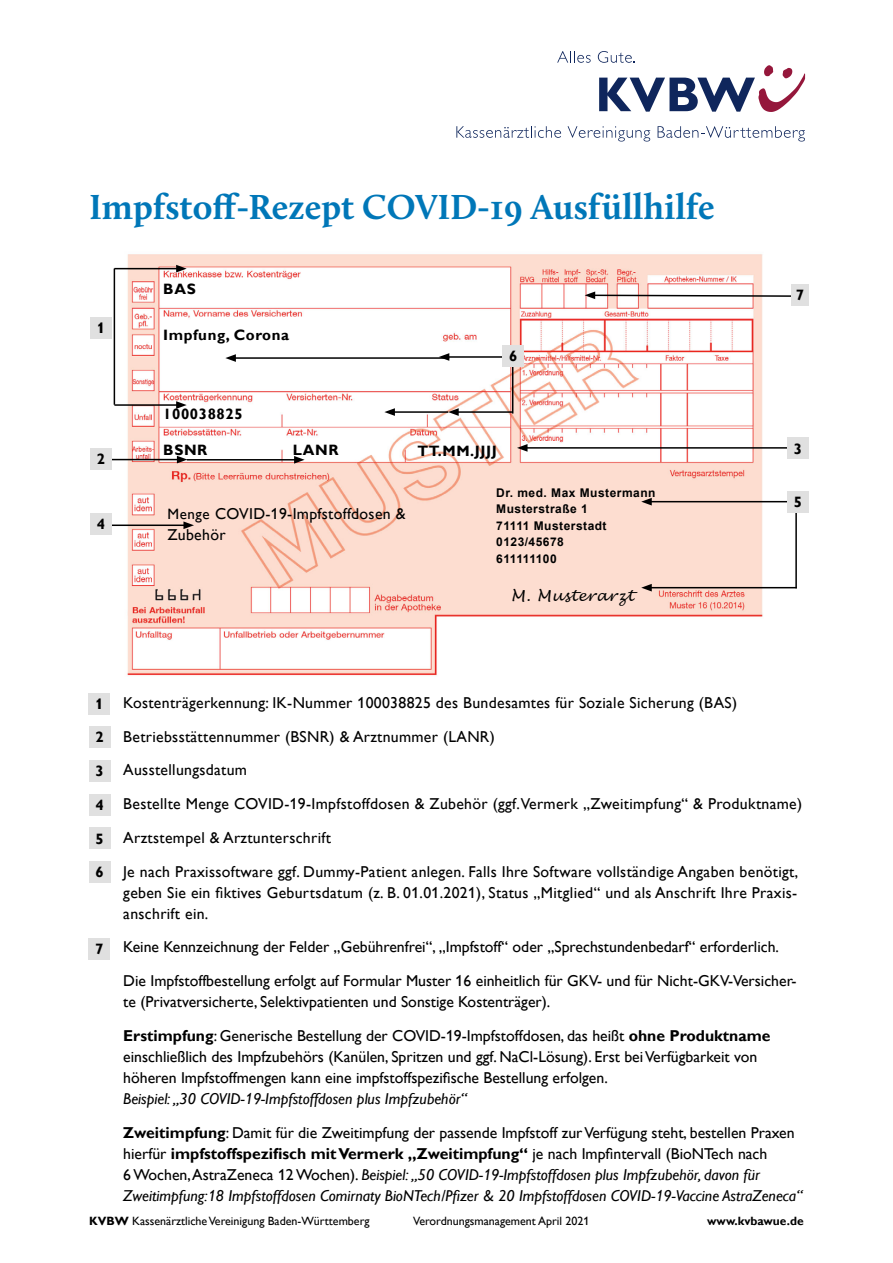
<style>
.page{position:relative;width:893px;height:1263px;background:#fff}
.page>*{position:absolute;margin:0;border:0;box-sizing:border-box;transform-origin:0 0}
.t1{font:700 36px "Calluna";color:#0077b8}
.t2{font:15.75px/33.8px "Gill Alt One";color:#000}
.t3{font:15.75px/33.8px "Gill Alt One";letter-spacing:.02em;color:#000}
.t4{font:italic 15.75px/21px "Gill Alt One";color:#000}
.t5{font:700 15px "Gill Sans";letter-spacing:.04em;color:#000}
.t6{font:700 15px "Gill Alt One";color:#000}
.t7{font:italic 15px "Lucida Handwriting";letter-spacing:.04em;color:#000}
.t8{font:12px "Gill Alt One";color:#000}
.t9{font:700 12px/16.5px "Arial";letter-spacing:.04em;color:#000}
.t10{font:700 12px "Gill Alt One";color:#000}
.s1{font-family:"Gill Sans";font-size:15px}
.s2{font-weight:700}
.s3{font-style:italic}
.s4{font-style:normal}
.s5{font-weight:700;font-style:normal}
</style>
<div class="page">
<svg style="left:557px;top:51px;width:34px;height:12px"></svg>
<svg style="left:598px;top:51px;width:207px;height:61px"></svg>
<svg style="left:456px;top:126px;width:105px;height:12px"></svg>
<svg style="left:568px;top:126px;width:82px;height:16px"></svg>
<svg style="left:658px;top:126px;width:147px;height:16px"></svg>
<hr style="left:795px;top:502px;width:2px;height:86px;background:#000">
<img style="left:124px;top:254px;width:646px;height:422px">
<div style="left:90px;top:317px;width:21px;height:21px;background:#e0e0e0"></div>
<hr style="left:114px;top:268px;width:64px;height:1px;background:#000">
<svg style="left:176px;top:265px;width:11px;height:7px"></svg>
<hr style="left:114px;top:404px;width:64px;height:2px;background:#000">
<svg style="left:176px;top:401px;width:11px;height:8px"></svg>
<hr style="left:114px;top:269px;width:1px;height:136px;background:#000">
<hr style="left:111px;top:459px;width:68px;height:1px;background:#000">
<svg style="left:177px;top:456px;width:10px;height:7px"></svg>
<div style="left:90px;top:448px;width:21px;height:22px;background:#e0e0e0"></div>
<hr style="left:111px;top:524px;width:75px;height:2px;background:#000">
<svg style="left:183px;top:521px;width:11px;height:8px"></svg>
<div style="left:90px;top:513px;width:21px;height:21px;background:#e0e0e0"></div>
<hr style="left:649px;top:501px;width:145px;height:1px;background:#000">
<svg style="left:641px;top:498px;width:11px;height:7px"></svg>
<hr style="left:649px;top:587px;width:148px;height:1px;background:#000">
<svg style="left:641px;top:584px;width:11px;height:7px"></svg>
<div style="left:787px;top:491px;width:22px;height:21px;background:#e0e0e0"></div>
<hr style="left:525px;top:447px;width:269px;height:2px;background:#000">
<svg style="left:517px;top:444px;width:10px;height:8px"></svg>
<div style="left:787px;top:438px;width:22px;height:21px;background:#e0e0e0"></div>
<div style="left:89px;top:727px;width:21px;height:21px;background:#e0e0e0"></div>
<div style="left:89px;top:760px;width:21px;height:22px;background:#e0e0e0"></div>
<div style="left:89px;top:828px;width:21px;height:21px;background:#e0e0e0"></div>
<div style="left:89px;top:861px;width:21px;height:22px;background:#e0e0e0"></div>
<div style="left:89px;top:794px;width:21px;height:21px;background:#e0e0e0"></div>
<hr style="left:447px;top:356px;width:56px;height:2px;background:#000">
<svg style="left:439px;top:353px;width:10px;height:8px"></svg>
<hr style="left:512px;top:359px;width:1px;height:55px;background:#000">
<hr style="left:456px;top:411px;width:56px;height:2px;background:#000">
<svg style="left:448px;top:408px;width:11px;height:8px"></svg>
<hr style="left:393px;top:411px;width:55px;height:2px;background:#000">
<svg style="left:384px;top:408px;width:11px;height:8px"></svg>
<div style="left:89px;top:693px;width:21px;height:21px;background:#e0e0e0"></div>
<hr style="left:234px;top:357px;width:215px;height:2px;background:#000">
<svg style="left:225px;top:354px;width:11px;height:8px"></svg>
<div style="left:503px;top:345px;width:21px;height:22px;background:#e0e0e0"></div>
<div style="left:591px;top:288px;width:11px;height:18px;background:#fff"></div>
<div style="left:547px;top:287px;width:11px;height:18px;background:#fff"></div>
<div style="left:525px;top:287px;width:11px;height:18px;background:#fff"></div>
<div style="left:570px;top:287px;width:11px;height:18px;background:#fff"></div>
<hr style="left:187px;top:459px;width:109px;height:1px;background:#000">
<svg style="left:294px;top:456px;width:11px;height:8px"></svg>
<svg style="left:585px;top:291px;width:206px;height:8px"></svg>
<div style="left:791px;top:284px;width:18px;height:21px;background:#e0e0e0"></div>
<div style="left:89px;top:938px;width:21px;height:22px;background:#e0e0e0"></div>
<h1 class="t1" style="left:89px;top:184px;width:627px">Impfstoff-Rezept COVID-19 Ausfüllhilfe</h1>
<p class="t6" style="left:97px;top:319px;width:10px">1</p>
<p class="t5" style="left:97px;top:450px;width:10px">2</p>
<p class="t5" style="left:97px;top:515px;width:10px">4</p>
<p class="t5" style="left:163px;top:280px;width:34px">BAS</p>
<p class="t5" style="left:163px;top:326px;width:127px">Impfung, Corona</p>
<p class="t6" style="left:509px;top:347px;width:10px">6</p>
<p class="t5" style="left:163px;top:404px;width:81px">100038825</p>
<p class="t6" style="left:163px;top:441px;width:46px">BSNR</p>
<p class="t5" style="left:293px;top:440px;width:47px">LANR</p>
<p class="t5" style="left:417px;top:442px;width:81px">TT.MM.JJJJ</p>
<p class="t3" style="left:167px;top:503px;width:240px;line-height:21px"><span class="s1">Menge</span> COVID-19-Impfstoffdosen &amp;<br>Zubehör</p>
<p class="t9" style="left:496px;top:484px;width:161px">Dr. med. Max Mustermann<br>Musterstraße 1<br>71111 Musterstadt<br>0123/45678<br>611111100</p>
<p class="t7" style="left:511px;top:586px;width:124px">M. Musterarzt</p>
<p class="t5" style="left:796px;top:286px;width:10px">7</p>
<p class="t5" style="left:794px;top:439px;width:10px">3</p>
<p class="t5" style="left:794px;top:493px;width:10px">5</p>
<p class="t6" style="left:95px;top:695px;width:10px">1</p>
<p class="t6" style="left:95px;top:729px;width:10px">2</p>
<p class="t6" style="left:95px;top:762px;width:10px">3</p>
<p class="t6" style="left:95px;top:796px;width:10px">4</p>
<p class="t6" style="left:95px;top:830px;width:10px">5</p>
<p class="t6" style="left:95px;top:864px;width:10px">6</p>
<p class="t6" style="left:95px;top:940px;width:10px">7</p>
<p class="t3" style="left:123px;top:685px;width:680px">Kostenträgerkennung: IK-Nummer 100038825 des Bundesamtes für Soziale Sicherung (BAS)<br>Betriebsstättennummer (BSNR) &amp; Arztnummer (LANR)<br>Ausstellungsdatum<br>Bestellte Menge COVID-19-Impfstoffdosen &amp; Zubehör (ggf. Vermerk „Zweitimpfung“ &amp; Produktname)<br>Arztstempel &amp; Arztunterschrift<br>Je nach Praxissoftware ggf. Dummy-Patient anlegen. Falls Ihre Software vollständige Angaben benötigt,</p>
<p class="t3" style="left:123px;top:882px;width:675px;line-height:21px">geben Sie ein fiktives Geburtsdatum (z. B. 01.01.2021), Status „Mitglied“ und als Anschrift Ihre Praxis&shy;anschrift ein.</p>
<p class="t2" style="left:123px;top:930px;width:675px">Keine Kennzeichnung der Felder „Gebührenfrei“, „Impfstoff“ oder „Sprechstundenbedarf“ erforderlich.<br>Die Impfstoffbestellung erfolgt auf Formular Muster 16 einheitlich für GKV- und für Nicht-GKV-Versicher-</p>
<p class="t2" style="left:123px;top:985px;width:649px">te (Privatversicherte, Selektivpatienten und Sonstige Kostenträger).<br><span class="s2">Erstimpfung</span>: Generische Bestellung der COVID-19-Impfstoffdosen, das heißt <span class="s2">ohne Produktname</span></p>
<p class="t2" style="left:123px;top:1046px;width:635px;line-height:21px">einschließlich des Impfzubehörs (Kanülen, Spritzen und ggf. NaCl-Lösung). Erst bei Verfügbarkeit von höheren Impfstoffmengen kann eine impfstoffspezifische Bestellung erfolgen.</p>
<p class="t2" style="left:123px;top:1081px;width:673px"><span class="s3">Beispiel: „30 COVID-19-Impfstoffdosen plus Impfzubehör“<br></span><span class="s2">Zweitimpfung</span>: Damit für die Zweitimpfung der passende Impfstoff zur Verfügung steht, bestellen Praxen</p>
<p class="t4" style="left:123px;top:1143px;width:681px"><span class="s4">hierfür</span> <span class="s5">impfstoffspezifisch mit Vermerk „Zweitimpfung“</span> <span class="s4">je nach Impfintervall (BioNTech nach<br>6Wochen, AstraZeneca 12 Wochen).</span> Beispiel: „50 COVID-19-Impfstoffdosen plus Impfzubehör, davon für<br>Zweitimpfung:18 Impfstoffdosen Comirnaty BioNTech/Pfizer &amp; 20 Impfstoffdosen COVID-19-Vaccine AstraZeneca“</p>
<p class="t8" style="left:89px;top:1213px;width:282px"><span class="s2">KVBW</span> Kassenärztliche Vereinigung Baden-Württemberg</p>
<p class="t8" style="left:413px;top:1213px;width:178px">Verordnungsmanagement April 2021</p>
<p class="t10" style="left:707px;top:1213px;width:98px">www.kvbawue.de</p>
</div>
